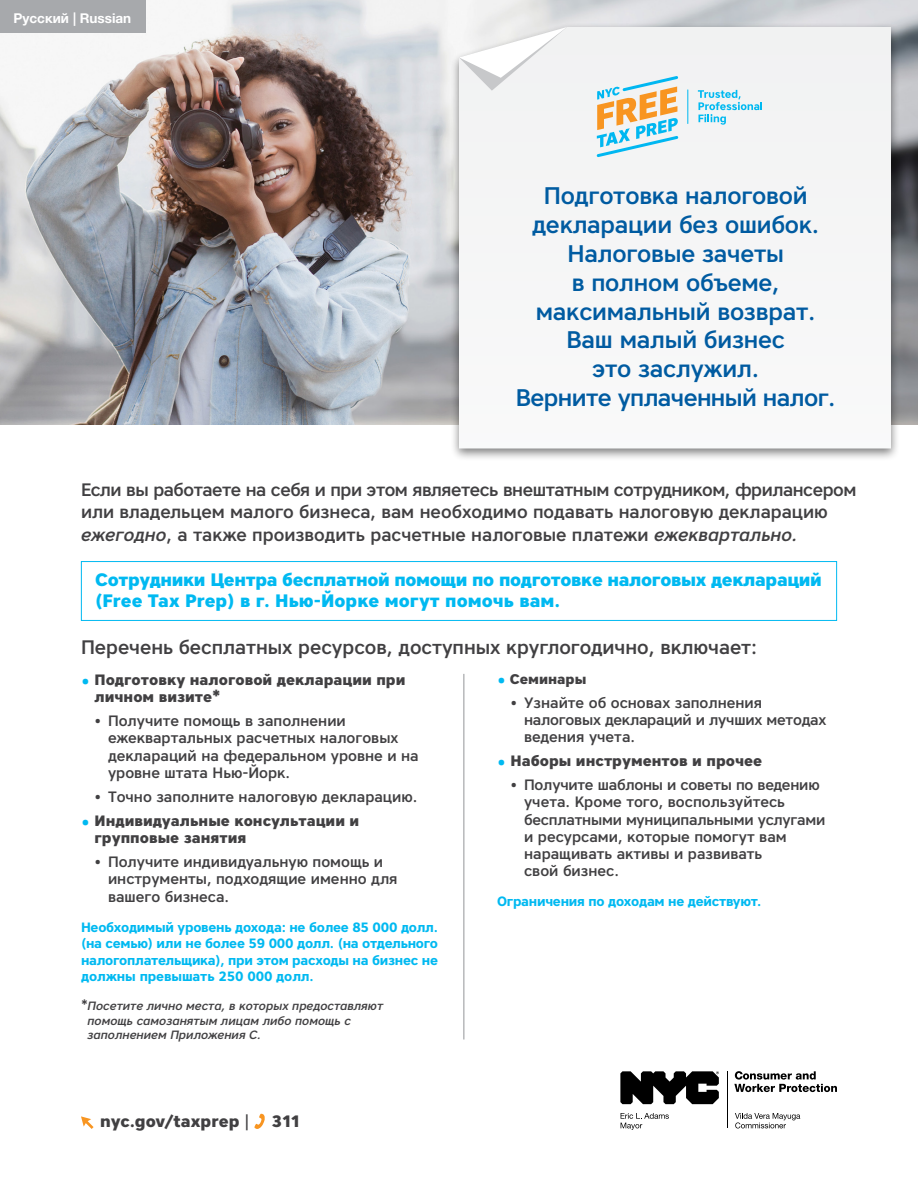
<style>
.page{position:relative;width:918px;height:1188px;background:#fff}
.page>*{position:absolute;margin:0;border:0;box-sizing:border-box;transform-origin:0 0}
.t1{font:500 24px/28.8px "Core Sans A55";letter-spacing:-.01em;color:#005ba1;text-align:center}
.t2{font:500 19.5px "Core Sans A55";letter-spacing:-.005em;color:#414042}
.t3{font:500 18px/22.5px "Core Sans A55";letter-spacing:-.005em;color:#414042}
.t4{font:800 18px/21px "Core Sans A75";letter-spacing:-.02em;color:#00b9f1}
.t5{font:800 16.5px "Core Sans A75";letter-spacing:.005em;color:#414042}
.t6{font:500 15px/17.2px "Core Sans A55";color:#414042}
.t7{font:800 15px/17.2px "Core Sans A75";color:#414042}
.t8{font:800 13.95px "Core Sans A75";color:#414042}
.t9{font:700 13.5px/16.2px "Core Sans A65";letter-spacing:-.02em;color:#00b9f1;text-align:justify}
.t10{font:700 13.5px "Helvetica Neue LT Pro";color:#fff}
.t11{font:italic 500 12px/14.4px "Core Sans A55";color:#414042}
.s1{font-family:"Helvetica Neue"}
.s2{font-style:italic}
.s3{font-size:19.5px;color:#00b9f1}
.s4{font-family:"Core Sans A75";font-weight:800}
.s5{font-family:"Core Sans A55";font-weight:500}
</style>
<div class="page">
<img style="left:0;top:0;width:918px;height:424px">
<div style="left:450px;top:22px;width:450px;height:440px;background:#000;opacity:.5"></div>
<div style="left:459px;top:27px;width:432px;height:421px;background:#f5f6f6"></div>
<svg style="left:459px;top:27px;width:108px;height:64px"></svg>
<svg style="left:735px;top:1113px;width:65px;height:15px"></svg>
<svg style="left:621px;top:1113px;width:48px;height:17px"></svg>
<hr style="left:727px;top:1071px;width:1px;height:57px;background:#000">
<svg style="left:734px;top:1071px;width:103px;height:21px"></svg>
<svg style="left:620px;top:1071px;width:99px;height:33px"></svg>
<hr style="left:687px;top:89px;width:1px;height:35px;background:#00b9f1">
<svg style="left:698px;top:90px;width:64px;height:35px"></svg>
<svg style="left:597px;top:76px;width:81px;height:81px"></svg>
<div style="left:0;top:0;width:146px;height:32px;background:#a7a9ac"></div>
<div style="left:81px;top:561px;width:756px;height:60px;border:1px solid #00b9f1"></div>
<svg style="left:81px;top:1116px;width:13px;height:13px"></svg>
<svg style="left:254px;top:1114px;width:11px;height:15px"></svg>
<hr style="left:464px;top:674px;width:1px;height:366px;background:#939598">
<p class="t10" style="left:14px;top:10px;width:119px"><span class="s1">Русский</span> | Russian</p>
<h1 class="t1" style="left:516px;top:181px;width:321px">Подготовка налоговой декларации без ошибок.<br>Налоговые зачеты<br>в полном объеме, максимальный возврат.<br>Ваш малый бизнес<br>это заслужил.<br>Верните уплаченный налог.</h1>
<p class="t3" style="left:81px;top:478px;width:777px">Если вы работаете на себя и при этом являетесь внештатным сотрудником, фрилансером или владельцем малого бизнеса, вам необходимо подавать налоговую декларацию <span class="s2">ежегодно</span>, а также производить расчетные налоговые платежи <span class="s2">ежеквартально.</span></p>
<p class="t4" style="left:95px;top:569px;width:728px">Сотрудники Центра бесплатной помощи по подготовке налоговых деклараций (Free Tax Prep) в г. Нью-Йорке могут помочь вам.</p>
<h2 class="t2" style="left:81px;top:634px;width:678px">Перечень бесплатных ресурсов, доступных круглогодично, включает:</h2>
<p class="t7" style="left:94px;top:671px;width:313px;text-indent:-14px"><span class="s3">•</span> Подготовку налоговой декларации при личном визите*</p>
<p class="t6" style="left:108px;top:712px;width:312px;text-indent:-14px"><span class="s4">•</span> Получите помощь в заполнении ежеквартальных расчетных налоговых деклараций на федеральном уровне и на уровне штата Нью-Йорк.</p>
<p class="t6" style="left:95px;top:788px;width:325px"><span class="s4">•</span> Точно заполните налоговую декларацию.</p>
<p class="t7" style="left:94px;top:812px;width:266px;text-indent:-14px"><span class="s3">•</span> Индивидуальные консультации и групповые занятия</p>
<p class="t6" style="left:108px;top:853px;width:291px;text-indent:-14px"><span class="s4">•</span> Получите индивидуальную помощь и инструменты, подходящие именно для вашего бизнеса.</p>
<p class="t8" style="left:497px;top:670px;width:91px"><span class="s3">•</span> Семинары</p>
<p class="t6" style="left:524px;top:693px;width:304px;text-indent:-14px"><span class="s4">•</span> Узнайте об основах заполнения налоговых деклараций и лучших методах ведения учета.</p>
<p class="t7" style="left:497px;top:752px;width:267px"><span class="s3">•</span> Наборы инструментов и прочее</p>
<p class="t6" style="left:524px;top:776px;width:303px;text-indent:-14px"><span class="s4">•</span> Получите шаблоны и советы по ведению учета. Кроме того, воспользуйтесь бесплатными муниципальными услугами и ресурсами, которые помогут вам наращивать активы и развивать<br>свой бизнес.</p>
<p class="t9" style="left:497px;top:893px;width:266px">Ограничения по доходам не действуют.</p>
<p class="t9" style="left:81px;top:919px;width:359px">Необходимый уровень дохода: не более 85 000 долл. (на семью) или не более 59 000 долл. (на отдельного налогоплательщика), при этом расходы на бизнес не должны превышать 250 000 долл.</p>
<p class="t11" style="left:88px;top:999px;width:297px;text-indent:-7px">*Посетите лично места, в которых предоставляют помощь самозанятым лицам либо помощь с заполнением Приложения С.</p>
<p class="t5" style="left:100px;top:1111px;width:151px">nyc.gov/taxprep <span class="s5">|</span></p>
<p class="t5" style="left:272px;top:1111px;width:31px">311</p>
</div>
